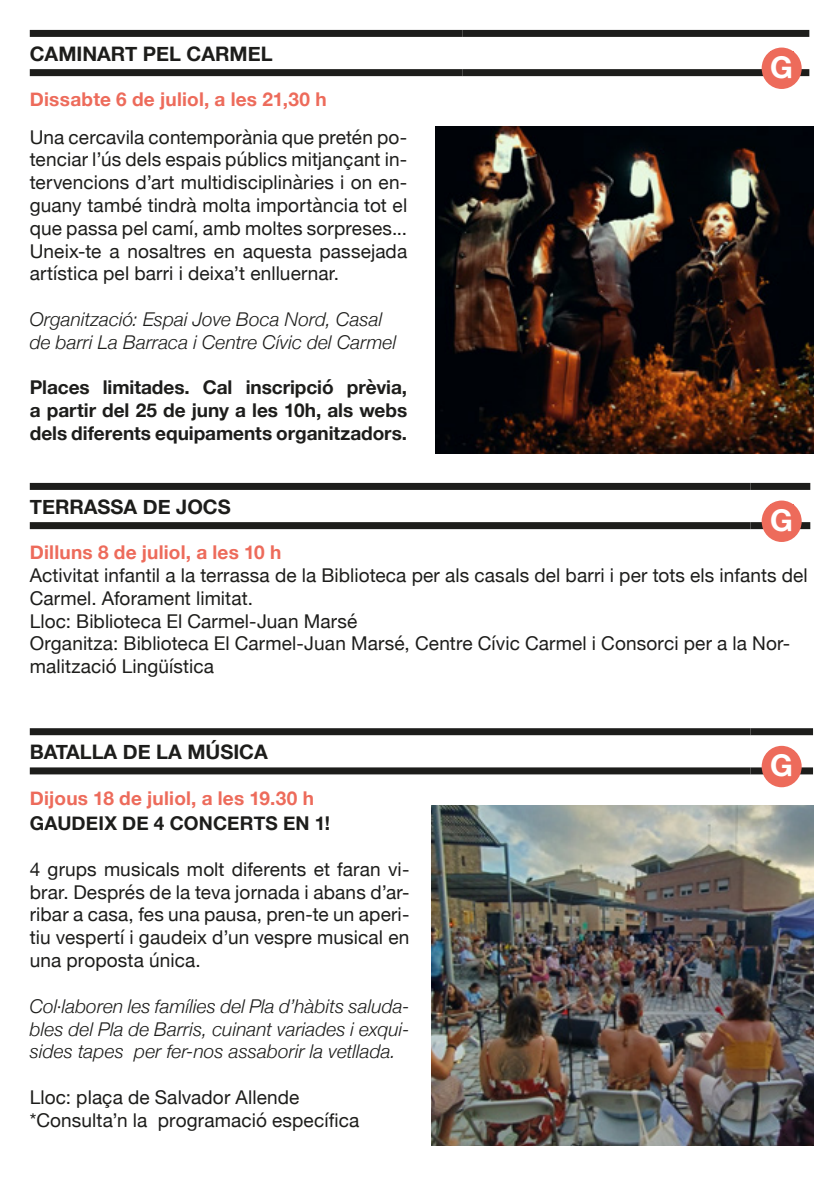
<style>
.page{position:relative;width:840px;height:1191px;background:#fff}
.page>*{position:absolute;margin:0;border:0;box-sizing:border-box;transform-origin:0 0}
.t1{font:700 30px "Helvetica Neue";color:#fff}
.t2{font:700 20px "Helvetica Neue";color:#1d1d1b}
.t3{font:19px/22.8px "Helvetica Neue";letter-spacing:.005em;color:#1d1d1b;text-align:justify}
.t4{font:italic 300 19px/22.8px "Helvetica Neue";letter-spacing:.005em;color:#1d1d1b}
.t5{font:700 19px/22.8px "Helvetica Neue";letter-spacing:-.005em;color:#1d1d1b;text-align:justify}
.t6{font:700 19px "Helvetica Neue";letter-spacing:.01em;color:#ed6b5b}
</style>
<div class="page">
<div style="left:30px;top:69px;width:432px;height:7px;background:#1d1d1b"></div>
<div style="left:462px;top:69px;width:346px;height:7px;background:#1d1d1b"></div>
<div style="left:30px;top:30px;width:432px;height:7px;background:#1d1d1b"></div>
<div style="left:462px;top:30px;width:346px;height:7px;background:#1d1d1b"></div>
<div style="left:761px;top:48px;width:40px;height:41px;background:#ed6b5b;border-radius:50%"></div>
<div style="left:769px;top:51px;width:24px;height:31px;background:#ed6b5b"></div>
<div style="left:30px;top:522px;width:720px;height:7px;background:#1d1d1b"></div>
<div style="left:750px;top:522px;width:59px;height:7px;background:#1d1d1b"></div>
<div style="left:30px;top:767px;width:720px;height:7px;background:#1d1d1b"></div>
<div style="left:750px;top:767px;width:62px;height:7px;background:#1d1d1b"></div>
<div style="left:30px;top:483px;width:720px;height:7px;background:#1d1d1b"></div>
<div style="left:750px;top:483px;width:59px;height:7px;background:#1d1d1b"></div>
<div style="left:30px;top:728px;width:720px;height:7px;background:#1d1d1b"></div>
<div style="left:750px;top:728px;width:62px;height:7px;background:#1d1d1b"></div>
<div style="left:761px;top:500px;width:40px;height:42px;background:#ed6b5b;border-radius:50%"></div>
<div style="left:761px;top:746px;width:40px;height:41px;background:#ed6b5b;border-radius:50%"></div>
<div style="left:769px;top:749px;width:24px;height:31px;background:#ed6b5b"></div>
<img style="left:435px;top:126px;width:377px;height:328px">
<img style="left:431px;top:805px;width:381px;height:340px">
<p class="t2" style="left:30px;top:38px;width:244px">CAMINART PEL CARMEL</p>
<p class="t6" style="left:30px;top:85px;width:298px">Dissabte 6 de juliol, a les 21,30 h</p>
<p class="t3" style="left:30px;top:126px;width:379px">Una cercavila contemporània que pretén po&shy;tenciar l’ús dels espais públics mitjançant in&shy;tervencions d’art multidisciplinàries i on en&shy;guany també tindrà molta importància tot el que passa pel camí, amb moltes sorpreses...<br>Uneix-te a nosaltres en aquesta passejada artística pel barri i deixa’t enlluernar.</p>
<p class="t4" style="left:30px;top:307px;width:368px">Organització: Espai Jove Boca Nord, Casal de barri La Barraca i Centre Cívic del Carmel</p>
<p class="t5" style="left:30px;top:377px;width:379px">Places limitades. Cal inscripció prèvia, a partir del 25 de juny a les 10h, als webs dels diferents equipaments organitzadors.</p>
<h1 class="t1" style="left:769px;top:44px;width:24px">G</h1>
<p class="t2" style="left:30px;top:491px;width:202px">TERRASSA DE JOCS</p>
<p class="t6" style="left:30px;top:537px;width:253px">Dilluns 8 de juliol, a les 10 h</p>
<p class="t3" style="left:30px;top:565px;width:779px;text-align:left">Activitat infantil a la terrassa de la Biblioteca per als casals del barri i per tots els infants del Carmel. Aforament limitat.<br>Lloc: Biblioteca El Carmel-Juan Marsé<br>Organitza: Biblioteca El Carmel-Juan Marsé, Centre Cívic Carmel i Consorci per a la Nor&shy;malització Lingüística</p>
<h1 class="t1" style="left:769px;top:497px;width:24px">G</h1>
<p class="t2" style="left:30px;top:736px;width:239px">BATALLA DE LA MÚSICA</p>
<p class="t6" style="left:30px;top:783px;width:285px">Dijous 18 de juliol, a les 19.30 h</p>
<p class="t5" style="left:30px;top:812px;width:301px">GAUDEIX DE 4 CONCERTS EN 1!</p>
<p class="t3" style="left:30px;top:858px;width:381px">4 grups musicals molt diferents et faran vi&shy;brar. Després de la teva jornada i abans d’ar&shy;ribar a casa, fes una pausa, pren-te un aperi&shy;tiu vespertí i gaudeix d’un vespre musical en una proposta única.</p>
<p class="t4" style="left:30px;top:993px;width:381px;text-align:justify">Col·laboren les famílies del Pla d’hàbits saluda&shy;bles del Pla de Barris, cuinant variades i exqui&shy;sides tapes per fer-nos assaborir la vetllada.</p>
<p class="t3" style="left:30px;top:1086px;width:331px">Lloc: plaça de Salvador Allende *Consulta’n la programació específica</p>
<h1 class="t1" style="left:769px;top:742px;width:24px">G</h1>
</div>
